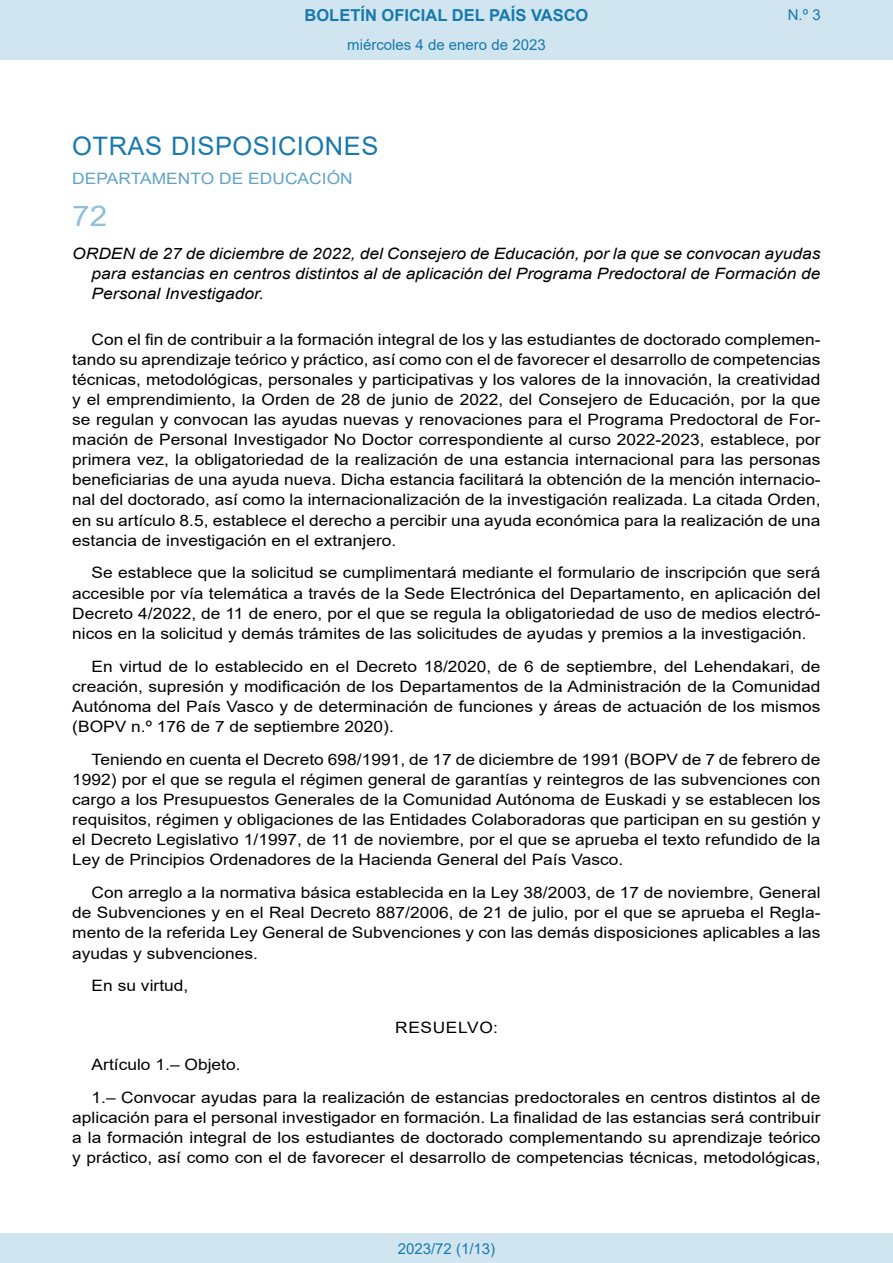
<style>
.page{position:relative;width:893px;height:1263px;background:#fff}
.page>*{position:absolute;margin:0;border:0;box-sizing:border-box;transform-origin:0 0}
.BOPVOrden{font:28.5px "Arial";color:#90c0db;scale:1.11 1}
.BOPVSeccion{font:25.5px "Arial";letter-spacing:.02em;color:#1879ad}
.t1{font:700 16.5px "Arial";color:#1879ad}
.BOPVDetalle{font:15.6px/20.1px "Arial";color:#000;text-align:justify;scale:1.11 1}
.BOPVTitulo{font:italic 15.6px/20.1px "Arial";color:#000;text-align:justify;scale:1.11 1}
.BOPVOrganismo{font:15.6px "Arial";letter-spacing:.005em;color:#5ea4ca;scale:1.11 1}
.BOPVClave{font:15.6px "Arial";letter-spacing:.035em;color:#000;scale:1.11 1}
.Paginacion_Centro{font:15px "Arial";color:#1879ad}
</style>
<div class="page">
<div style="left:0;top:0;width:893px;height:60px;background:#d0e5f0"></div>
<div style="left:0;top:1233px;width:893px;height:30px;background:#d0e5f0"></div>
<p class="t1" style="left:305px;top:3px;width:285px">BOLETÍN OFICIAL DEL PAÍS VASCO</p>
<p class="Paginacion_Centro" style="left:347px;top:35px;width:200px">miércoles 4 de enero de 2023</p>
<p class="Paginacion_Centro" style="left:788px;top:5px;width:34px">N.º 3</p>
<p class="BOPVSeccion" style="left:72px;top:128px;width:308px">OTRAS DISPOSICIONES</p>
<p class="BOPVOrganismo" style="left:72px;top:168px;width:254px">DEPARTAMENTO DE EDUCACIÓN</p>
<p class="BOPVOrden" style="left:72px;top:196px;width:33px">72</p>
<p class="BOPVTitulo" style="left:92px;top:243px;width:658px;text-indent:-19px">ORDEN de 27 de diciembre de 2022, del Consejero de Educación, por la que se convocan ayudas para estancias en centros distintos al de aplicación del Programa Predoctoral de Formación de Personal Investigador.</p>
<p class="BOPVDetalle" style="left:72px;top:329px;width:676px;text-indent:19px">Con el fin de contribuir a la formación integral de los y las estudiantes de doctorado complemen&shy;tando su aprendizaje teórico y práctico, así como con el de favorecer el desarrollo de competencias técnicas, metodológicas, personales y participativas y los valores de la innovación, la creatividad y el emprendimiento, la Orden de 28 de junio de 2022, del Consejero de Educación, por la que se regulan y convocan las ayudas nuevas y renovaciones para el Programa Predoctoral de For&shy;mación de Personal Investigador No Doctor correspondiente al curso 2022-2023, establece, por primera vez, la obligatoriedad de la realización de una estancia internacional para las personas beneficiarias de una ayuda nueva. Dicha estancia facilitará la obtención de la mención internacio&shy;nal del doctorado, así como la internacionalización de la investigación realizada. La citada Orden, en su artículo 8.5, establece el derecho a percibir una ayuda económica para la realización de una estancia de investigación en el extranjero.</p>
<p class="BOPVDetalle" style="left:72px;top:563px;width:676px;text-indent:19px">Se establece que la solicitud se cumplimentará mediante el formulario de inscripción que será accesible por vía telemática a través de la Sede Electrónica del Departamento, en aplicación del Decreto 4/2022, de 11 de enero, por el que se regula la obligatoriedad de uso de medios electró&shy;nicos en la solicitud y demás trámites de las solicitudes de ayudas y premios a la investigación.</p>
<p class="BOPVDetalle" style="left:72px;top:656px;width:676px;text-indent:19px">En virtud de lo establecido en el Decreto 18/2020, de 6 de septiembre, del Lehendakari, de creación, supresión y modificación de los Departamentos de la Administración de la Comunidad Autónoma del País Vasco y de determinación de funciones y áreas de actuación de los mismos (BOPV n.º 176 de 7 de septiembre 2020).</p>
<p class="BOPVDetalle" style="left:72px;top:749px;width:676px;text-indent:19px">Teniendo en cuenta el Decreto 698/1991, de 17 de diciembre de 1991 (BOPV de 7 de febrero de 1992) por el que se regula el régimen general de garantías y reintegros de las subvenciones con cargo a los Presupuestos Generales de la Comunidad Autónoma de Euskadi y se establecen los requisitos, régimen y obligaciones de las Entidades Colaboradoras que participan en su gestión y el Decreto Legislativo 1/1997, de 11 de noviembre, por el que se aprueba el texto refundido de la Ley de Principios Ordenadores de la Hacienda General del País Vasco.</p>
<p class="BOPVDetalle" style="left:72px;top:882px;width:676px;text-indent:19px">Con arreglo a la normativa básica establecida en la Ley 38/2003, de 17 de noviembre, General de Subvenciones y en el Real Decreto 887/2006, de 21 de julio, por el que se aprueba el Regla&shy;mento de la referida Ley General de Subvenciones y con las demás disposiciones aplicables a las ayudas y subvenciones.</p>
<p class="BOPVDetalle" style="left:92px;top:976px;width:89px">En su virtud,</p>
<p class="BOPVClave" style="left:395px;top:1016px;width:94px">RESUELVO:</p>
<p class="BOPVDetalle" style="left:92px;top:1054px;width:136px">Artículo 1.– Objeto.</p>
<p class="BOPVDetalle" style="left:72px;top:1087px;width:676px;text-indent:19px">1.– Convocar ayudas para la realización de estancias predoctorales en centros distintos al de aplicación para el personal investigador en formación. La finalidad de las estancias será contribuir a la formación integral de los estudiantes de doctorado complementando su aprendizaje teórico y práctico, así como con el de favorecer el desarrollo de competencias técnicas, metodológicas,</p>
<p class="Paginacion_Centro" style="left:398px;top:1238px;width:99px">2023/72 (1/13)</p>
</div>
